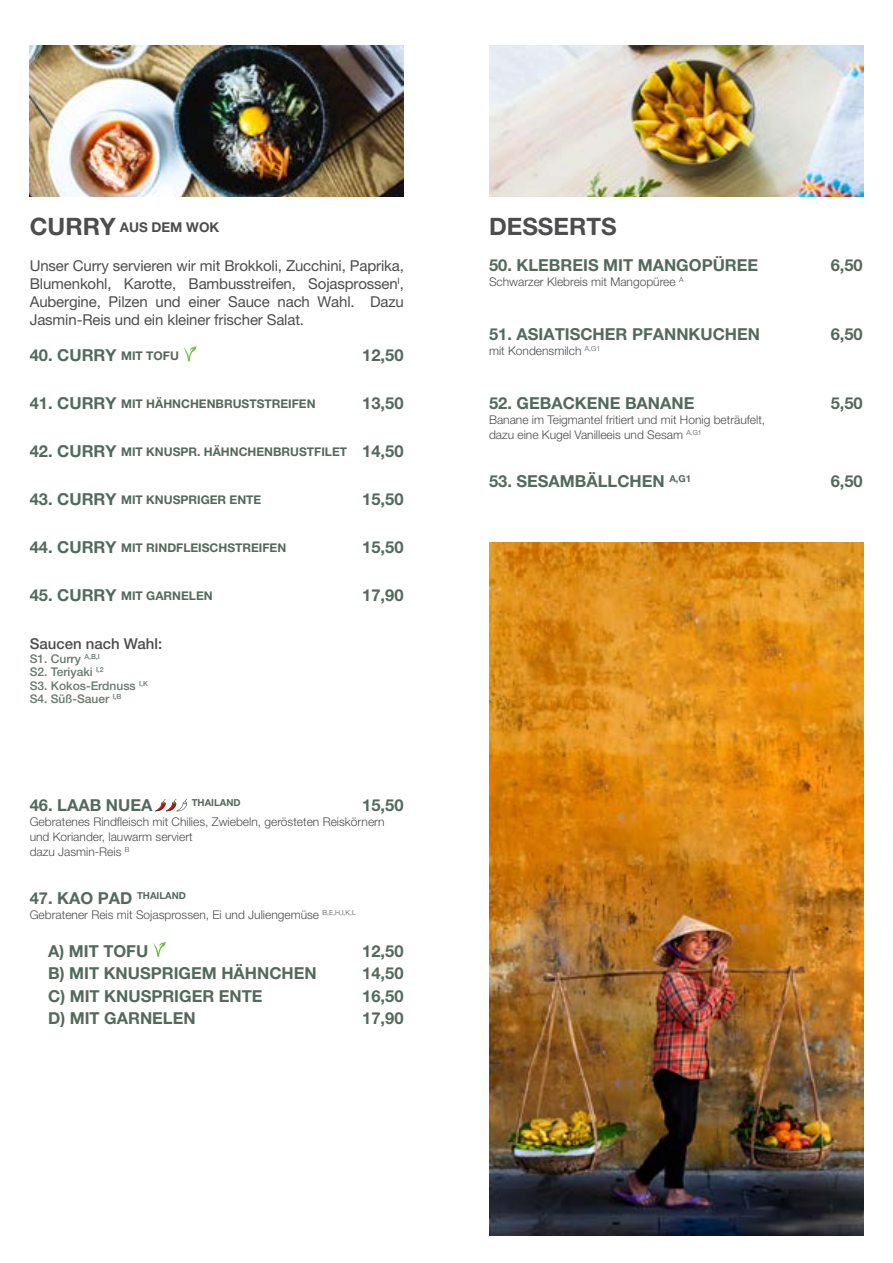
<style>
.page{position:relative;width:893px;height:1263px;background:#fff}
.page>*{position:absolute;margin:0;border:0;box-sizing:border-box;transform-origin:0 0}
.t1{font:700 24px "Helvetica Neue LT Pro";color:#4d4d4f}
.t2{font:700 16.5px "Helvetica Neue LT Pro";color:#54695d}
.t3{font:15px/18px "Helvetica Neue LT Pro";letter-spacing:-.01em;color:#4d4d4f;text-align:justify}
.t4{font:500 15px "Helvetica Neue LT Pro";color:#4d4d4f}
.t5{font:700 13.5px "Helvetica Neue LT Pro";color:#4d4d4f}
.t6{font:300 12px/15px "Helvetica Neue LT Pro";color:#4d4d4f}
.t7{font:700 12px "Helvetica Neue LT Pro";color:#54695d}
.t8{font:500 12px/13.5px "Helvetica Neue LT Pro";color:#68796f}
.t9{font:700 9.6px "Helvetica Neue LT Pro";color:#54695d}
.s1{font-size:24px}
.s2{font-size:12px}
.s3{font-size:16.5px}
</style>
<div class="page">
<svg style="left:184px;top:346px;width:13px;height:15px"></svg>
<svg style="left:155px;top:799px;width:32px;height:12px"></svg>
<svg style="left:153px;top:942px;width:13px;height:15px"></svg>
<img style="left:30px;top:45px;width:374px;height:152px">
<img style="left:489px;top:45px;width:374px;height:152px">
<img style="left:489px;top:543px;width:374px;height:693px">
<p class="t5" style="left:30px;top:219px;width:191px"><span class="s1">CURRY</span> AUS DEM WOK</p>
<p class="t3" style="left:30px;top:257px;width:376px">Unser Curry servieren wir mit Brokkoli, Zucchini, Paprika, Blumenkohl, Karotte, Bambusstreifen, Sojasprossen<sup>I</sup>, Aubergine, Pilzen und einer Sauce nach Wahl. Dazu Jasmin-Reis und ein kleiner frischer Salat.</p>
<h2 class="t2" style="left:30px;top:345px;width:151px">40. CURRY <span class="s2">MIT TOFU</span></h2>
<h2 class="t2" style="left:362px;top:345px;width:43px">12,50</h2>
<p class="t7" style="left:30px;top:396px;width:287px"><span class="s3">41. CURRY</span> MIT HÄHNCHENBRUSTSTREIFEN</p>
<h2 class="t2" style="left:362px;top:393px;width:43px">13,50</h2>
<p class="t7" style="left:30px;top:444px;width:375px"><span class="s3">42. CURRY</span> MIT KNUSPR. HÄHNCHENBRUSTFILET <span class="s3">14,50</span></p>
<p class="t7" style="left:30px;top:492px;width:233px"><span class="s3">43. CURRY</span> MIT KNUSPRIGER ENTE</p>
<h2 class="t2" style="left:362px;top:489px;width:43px">15,50</h2>
<p class="t7" style="left:30px;top:540px;width:258px"><span class="s3">44. CURRY</span> MIT RINDFLEISCHSTREIFEN</p>
<h2 class="t2" style="left:362px;top:537px;width:43px">15,50</h2>
<p class="t7" style="left:30px;top:588px;width:184px"><span class="s3">45. CURRY</span> MIT GARNELEN</p>
<h2 class="t2" style="left:362px;top:585px;width:43px">17,90</h2>
<p class="t4" style="left:30px;top:635px;width:134px">Saucen nach Wahl:</p>
<p class="t8" style="left:30px;top:652px;width:120px">S1. Curry <sup>A,B,I<br></sup>S2. Teriyaki <sup>I,2<br></sup>S3. Kokos-Erdnuss <sup>I,K<br></sup>S4. Süß-Sauer <sup>I,B</sup></p>
<h2 class="t2" style="left:30px;top:795px;width:124px">46. LAAB NUEA</h2>
<p class="t9" style="left:192px;top:796px;width:50px">THAILAND</p>
<h2 class="t2" style="left:362px;top:795px;width:43px">15,50</h2>
<p class="t6" style="left:30px;top:814px;width:356px">Gebratenes Rindfleisch mit Chilies, Zwiebeln, gerösteten Reiskörnern und Koriander, lauwarm serviert<br>dazu Jasmin-Reis <sup>B</sup></p>
<h2 class="t2" style="left:30px;top:888px;width:158px">47. KAO PAD <sup>THAILAND</sup></h2>
<p class="t6" style="left:30px;top:907px;width:328px">Gebratener Reis mit Sojasprossen, Ei und Juliengemüse <sup>B,E,H,I,K,L</sup></p>
<h2 class="t2" style="left:48px;top:941px;width:102px">A) MIT TOFU</h2>
<h2 class="t2" style="left:362px;top:941px;width:43px">12,50</h2>
<h2 class="t2" style="left:48px;top:963px;width:270px">B) MIT KNUSPRIGEM HÄHNCHEN</h2>
<h2 class="t2" style="left:362px;top:963px;width:43px">14,50</h2>
<h2 class="t2" style="left:48px;top:986px;width:216px">C) MIT KNUSPRIGER ENTE</h2>
<h2 class="t2" style="left:362px;top:986px;width:43px">16,50</h2>
<h2 class="t2" style="left:48px;top:1008px;width:149px">D) MIT GARNELEN</h2>
<h2 class="t2" style="left:362px;top:1008px;width:43px">17,90</h2>
<h1 class="t1" style="left:489px;top:212px;width:129px">DESSERTS</h1>
<h2 class="t2" style="left:489px;top:255px;width:271px">50. KLEBREIS MIT MANGOPÜREE</h2>
<h2 class="t2" style="left:831px;top:255px;width:34px">6,50</h2>
<p class="t6" style="left:489px;top:274px;width:196px">Schwarzer Klebreis mit Mangopüree <sup>A</sup></p>
<h2 class="t2" style="left:489px;top:324px;width:273px">51. ASIATISCHER PFANNKUCHEN</h2>
<h2 class="t2" style="left:831px;top:324px;width:34px">6,50</h2>
<p class="t6" style="left:489px;top:343px;width:113px">mit Kondensmilch <sup>A,G1</sup></p>
<h2 class="t2" style="left:489px;top:393px;width:207px">52. GEBACKENE BANANE</h2>
<h2 class="t2" style="left:831px;top:393px;width:34px">5,50</h2>
<p class="t6" style="left:489px;top:412px;width:278px">Banane im Teigmantel fritiert und mit Honig beträufelt, dazu eine Kugel Vanilleeis und Sesam <sup>A,G1</sup></p>
<h2 class="t2" style="left:489px;top:471px;width:204px">53. SESAMBÄLLCHEN <sup>A,G1</sup></h2>
<h2 class="t2" style="left:831px;top:471px;width:34px">6,50</h2>
</div>
